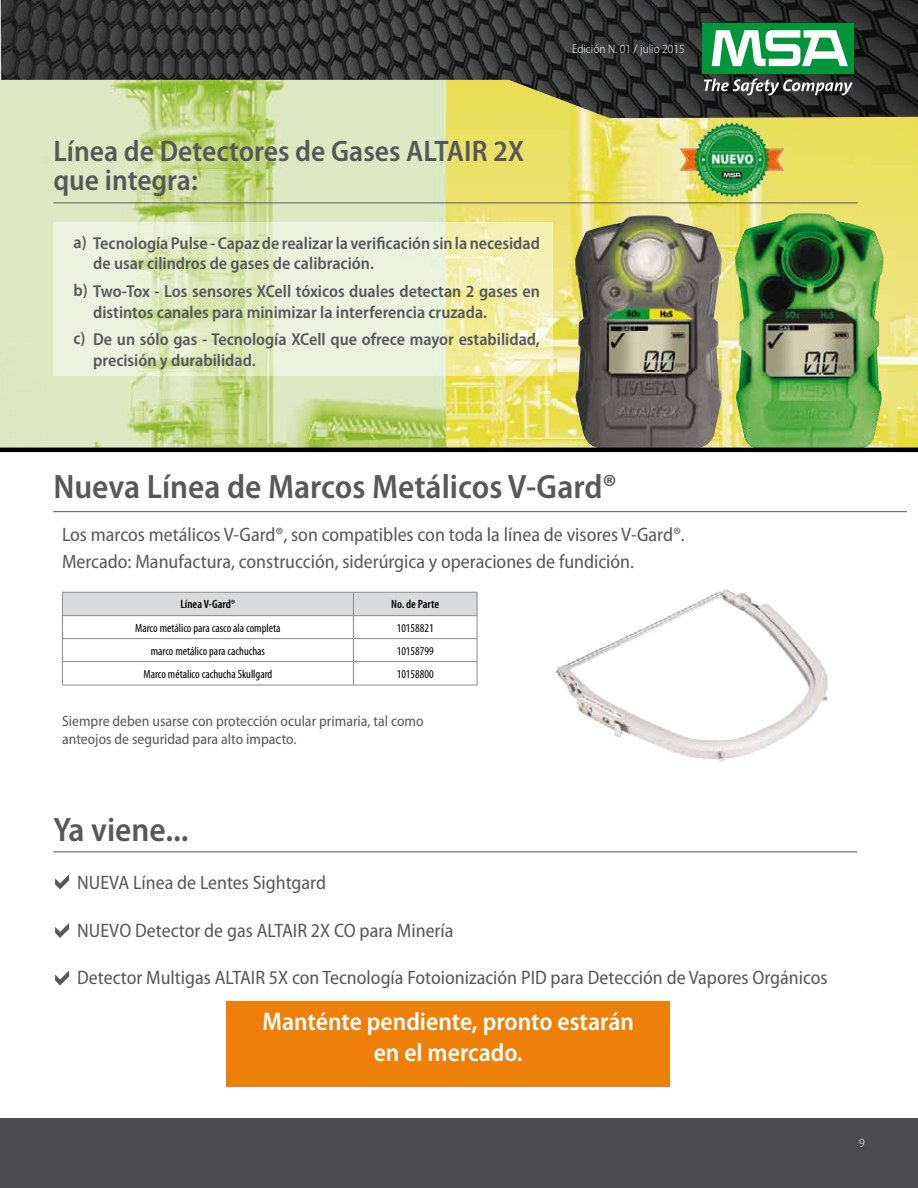
<style>
.page{position:relative;width:918px;height:1188px;background:#fff}
.page>*{position:absolute;margin:0;border:0;box-sizing:border-box;transform-origin:0 0}
.t1{font:600 semi-condensed 33.9px "Myriad Pro";color:#58585a}
.t2{font:600 semi-condensed 29.7px/29px "Myriad Pro";color:#58585a}
.t3{font:600 semi-condensed 25.5px/30.6px "Myriad Pro";color:#fff;text-align:center}
.t4{font:semi-condensed 19.5px/27.6px "Myriad Pro";color:#58585a}
.t5{font:600 semi-condensed 17.25px/20.7px "Myriad Pro";color:#58585a}
.t6{font:semi-condensed 15px/18px "Myriad Pro";color:#58585a}
.t7{font:300 semi-condensed 12.45px "Myriad Pro";color:#fff}
.t8{font:condensed 12px "Myriad Pro";color:#000}
.t9{font:600 condensed 12px "Myriad Pro";color:#000}
</style>
<div class="page">
<svg style="left:0;top:0;width:918px;height:80px;background:#323233"></svg>
<svg style="left:704px;top:78px;width:149px;height:2px"></svg>
<div style="left:702px;top:23px;width:152px;height:51px;background:#00953a"></div>
<svg style="left:712px;top:30px;width:136px;height:36px"></svg>
<div style="left:0;top:1118px;width:918px;height:70px;background:#4b4b4d"></div>
<div style="left:226px;top:1001px;width:444px;height:85px;background:#ee800a"></div>
<img style="left:0;top:80px;width:918px;height:368px">
<hr style="left:53px;top:203px;width:804px;height:1px;background:#58585a">
<hr style="left:53px;top:851px;width:804px;height:1px;background:#58585a">
<svg style="left:53px;top:223px;width:500px;height:153px;background:#e9eec9"></svg>
<img style="left:735px;top:213px;width:149px;height:235px">
<img style="left:575px;top:215px;width:147px;height:233px">
<hr style="left:0;top:448px;width:918px;height:4px;background:#000">
<svg style="left:55px;top:874px;width:14px;height:15px"></svg>
<svg style="left:55px;top:923px;width:14px;height:15px"></svg>
<svg style="left:55px;top:971px;width:14px;height:15px"></svg>
<img style="left:675px;top:119px;width:110px;height:81px">
<hr style="left:53px;top:511px;width:854px;height:1px;background:#58585a">
<img style="left:555px;top:589px;width:273px;height:173px">
<svg style="left:62px;top:592px;width:416px;height:93px"></svg>
<hr style="left:62px;top:685px;width:291px;height:1px;background:#87888a">
<hr style="left:353px;top:685px;width:124px;height:1px;background:#87888a">
<h2 class="t2" style="left:53px;top:136px;width:472px">Línea de Detectores de Gases ALTAIR 2X que integra:</h2>
<p class="t5" style="left:93px;top:232px;width:448px;text-indent:-20px">a) Tecnología Pulse - Capaz de realizar la verificación sin la necesidad de usar cilindros de gases de calibración.</p>
<p class="t5" style="left:93px;top:280px;width:448px;text-indent:-20px">b) Two-Tox - Los sensores XCell tóxicos duales detectan 2 gases en distintos canales para minimizar la interferencia cruzada.</p>
<p class="t5" style="left:93px;top:328px;width:448px;text-indent:-20px">c) De un sólo gas - Tecnología XCell que ofrece mayor estabilidad, precisión y durabilidad.</p>
<p class="t7" style="left:572px;top:41px;width:114px">Edición N. 01 / julio 2015</p>
<h1 class="t1" style="left:53px;top:465px;width:565px">Nueva Línea de Marcos Metálicos V-Gard®</h1>
<p class="t4" style="left:62px;top:520px;width:624px">Los marcos metálicos V-Gard®, son compatibles con toda la línea de visores V-Gard®.<br>Mercado: Manufactura, construcción, siderúrgica y operaciones de fundición.</p>
<p class="t9" style="left:181px;top:598px;width:56px">Línea V-Gard®</p>
<p class="t9" style="left:391px;top:598px;width:49px">No. de Parte</p>
<p class="t8" style="left:135px;top:620px;width:147px">Marco metálico para casco ala completa</p>
<p class="t8" style="left:397px;top:620px;width:38px">10158821</p>
<p class="t8" style="left:151px;top:643px;width:116px">marco metálico para cachuchas</p>
<p class="t8" style="left:397px;top:643px;width:38px">10158799</p>
<p class="t8" style="left:144px;top:667px;width:130px">Marco métalico cachucha Skullgard</p>
<p class="t8" style="left:397px;top:667px;width:38px">10158800</p>
<p class="t6" style="left:62px;top:712px;width:363px">Siempre deben usarse con protección ocular primaria, tal como anteojos de seguridad para alto impacto.</p>
<h1 class="t1" style="left:53px;top:808px;width:137px">Ya viene...</h1>
<p class="t4" style="left:77px;top:868px;width:250px">NUEVA Línea de Lentes Sightgard</p>
<p class="t4" style="left:77px;top:916px;width:378px">NUEVO Detector de gas ALTAIR 2X CO para Minería</p>
<p class="t4" style="left:77px;top:963px;width:752px">Detector Multigas ALTAIR 5X con Tecnología Fotoionización PID para Detección de Vapores Orgánicos</p>
<h3 class="t3" style="left:263px;top:1006px;width:373px">Manténte pendiente, pronto estarán en el mercado.</h3>
<p class="t7" style="left:859px;top:1135px;width:7px">9</p>
</div>
